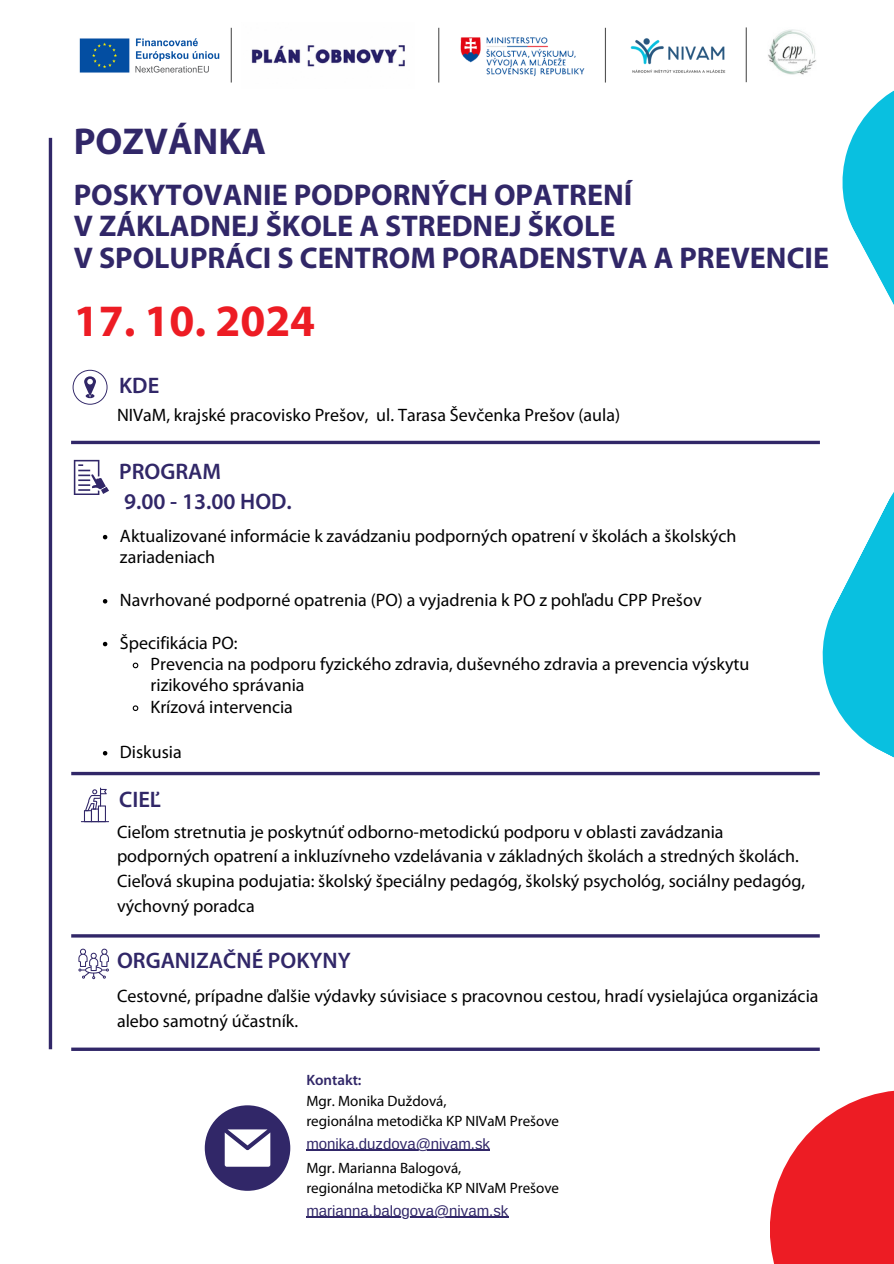
<style>
.page{position:relative;width:894px;height:1264px;background:#fff}
.page>*{position:absolute;margin:0;border:0;box-sizing:border-box;transform-origin:0 0}
.t1{font:700 45px "Myriad Pro";color:#ed1c24}
.t2{font:700 37.5px "Myriad Pro";color:#312768}
.t3{font:700 30px/31.5px "Myriad Pro";color:#312768}
.t4{font:600 22.5px "Myriad Pro";color:#312768}
.t5{font:18px/24.8px "Myriad Pro";color:#000}
.t6{font:15px "Myriad Pro";color:#000}
.t7{font:15px "Arimo";color:#312768}
.t8{font:600 15px "Myriad Pro";color:#312768}
</style>
<div class="page">
<svg style="left:818px;top:441px;width:75px;height:610px"></svg>
<hr style="left:71px;top:1047px;width:748px;height:3px;background:#312768">
<hr style="left:71px;top:441px;width:748px;height:3px;background:#312768">
<svg style="left:71px;top:771px;width:748px;height:4px;background:#5d5588"></svg>
<hr style="left:71px;top:934px;width:748px;height:3px;background:#312768">
<svg style="left:842px;top:91px;width:51px;height:212px"></svg>
<svg style="left:73px;top:370px;width:34px;height:34px"></svg>
<svg style="left:74px;top:460px;width:35px;height:35px"></svg>
<svg style="left:81px;top:787px;width:28px;height:35px"></svg>
<svg style="left:78px;top:948px;width:31px;height:31px"></svg>
<svg style="left:770px;top:1091px;width:123px;height:172px;fill:#ed1c24"></svg>
<hr style="left:49px;top:138px;width:3px;height:911px;background:#312768">
<svg style="left:103px;top:535px;width:4px;height:4px"></svg>
<svg style="left:103px;top:599px;width:4px;height:4px"></svg>
<svg style="left:103px;top:641px;width:4px;height:5px"></svg>
<svg style="left:132px;top:662px;width:7px;height:7px"></svg>
<svg style="left:132px;top:705px;width:7px;height:6px"></svg>
<svg style="left:103px;top:751px;width:4px;height:4px"></svg>
<img style="left:79px;top:34px;width:152px;height:43px">
<hr style="left:231px;top:28px;width:1px;height:54px;background:#545454">
<img style="left:251px;top:45px;width:154px;height:22px">
<hr style="left:438px;top:28px;width:1px;height:54px;background:#545454">
<hr style="left:604px;top:28px;width:2px;height:54px;background:#545454">
<img style="left:630px;top:38px;width:96px;height:35px">
<img style="left:460px;top:37px;width:125px;height:40px">
<img style="left:768px;top:29px;width:48px;height:46px">
<hr style="left:745px;top:27px;width:1px;height:55px;background:#545454">
<svg style="left:205px;top:1105px;width:85px;height:85px"></svg>
<hr style="left:306px;top:1149px;width:184px;height:1px;background:#312768">
<hr style="left:306px;top:1216px;width:202px;height:1px;background:#312768">
<p class="t2" style="left:74px;top:126px;width:194px">POZVÁNKA</p>
<p class="t3" style="left:74px;top:181px;width:756px">POSKYTOVANIE PODPORNÝCH OPATRENÍ<br>V ZÁKLADNEJ ŠKOLE A STREDNEJ ŠKOLE<br>V SPOLUPRÁCI S CENTROM PORADENSTVA A PREVENCIE</p>
<p class="t1" style="left:74px;top:302px;width:243px">17. 10. 2024</p>
<p class="t4" style="left:119px;top:376px;width:42px">KDE</p>
<h2 class="t5" style="left:117px;top:403px;width:504px">NIVaM, krajské pracovisko Prešov, ul. Tarasa Ševčenka Prešov (aula)</h2>
<p class="t4" style="left:119px;top:462px;width:103px">PROGRAM</p>
<p class="t4" style="left:124px;top:492px;width:169px">9.00 - 13.00 HOD.</p>
<h3 class="t5" style="left:120px;top:526px;width:617px;line-height:21.3px">Aktualizované informácie k zavádzaniu podporných opatrení v školách a školských zariadeniach</h3>
<h1 class="t5" style="left:120px;top:589px;width:583px">Navrhované podporné opatrenia (PO) a vyjadrenia k PO z pohľadu CPP Prešov</h1>
<p class="t5" style="left:120px;top:631px;width:119px">Špecifikácia PO:</p>
<h4 class="t5" style="left:150px;top:654px;width:600px;line-height:21.3px">Prevencia na podporu fyzického zdravia, duševného zdravia a prevencia výskytu rizikového správania</h4>
<h5 class="t5" style="left:150px;top:695px;width:144px">Krízová intervencia</h5>
<h4 class="t5" style="left:120px;top:740px;width:63px">Diskusia</h4>
<h4 class="t4" style="left:119px;top:789px;width:43px">CIEĽ</h4>
<p class="t5" style="left:117px;top:820px;width:689px">Cieľom stretnutia je poskytnúť odborno-metodickú podporu v oblasti zavádzania podporných opatrení a inkluzívneho vzdelávania v základných školách a stredných školách.<br>Cieľová skupina podujatia: školský špeciálny pedagóg, školský psychológ, sociálny pedagóg, výchovný poradca</p>
<p class="t4" style="left:117px;top:951px;width:235px">ORGANIZAČNÉ POKYNY</p>
<p class="t5" style="left:117px;top:985px;width:702px">Cestovné, prípadne ďalšie výdavky súvisiace s pracovnou cestou, hradí vysielajúca organizácia alebo samotný účastník.</p>
<h5 class="t8" style="left:306px;top:1074px;width:57px">Kontakt:</h5>
<p class="t6" style="left:306px;top:1094px;width:142px">Mgr. Monika Duždová,</p>
<h4 class="t6" style="left:306px;top:1114px;width:254px">regionálna metodička KP NIVaM Prešove</h4>
<h5 class="t7" style="left:306px;top:1134px;width:185px">monika.duzdova@nivam.sk</h5>
<p class="t6" style="left:306px;top:1161px;width:156px">Mgr. Marianna Balogová,</p>
<p class="t6" style="left:306px;top:1181px;width:254px">regionálna metodička KP NIVaM Prešove</p>
<p class="t7" style="left:306px;top:1201px;width:203px">marianna.balogova@nivam.sk</p>
</div>
